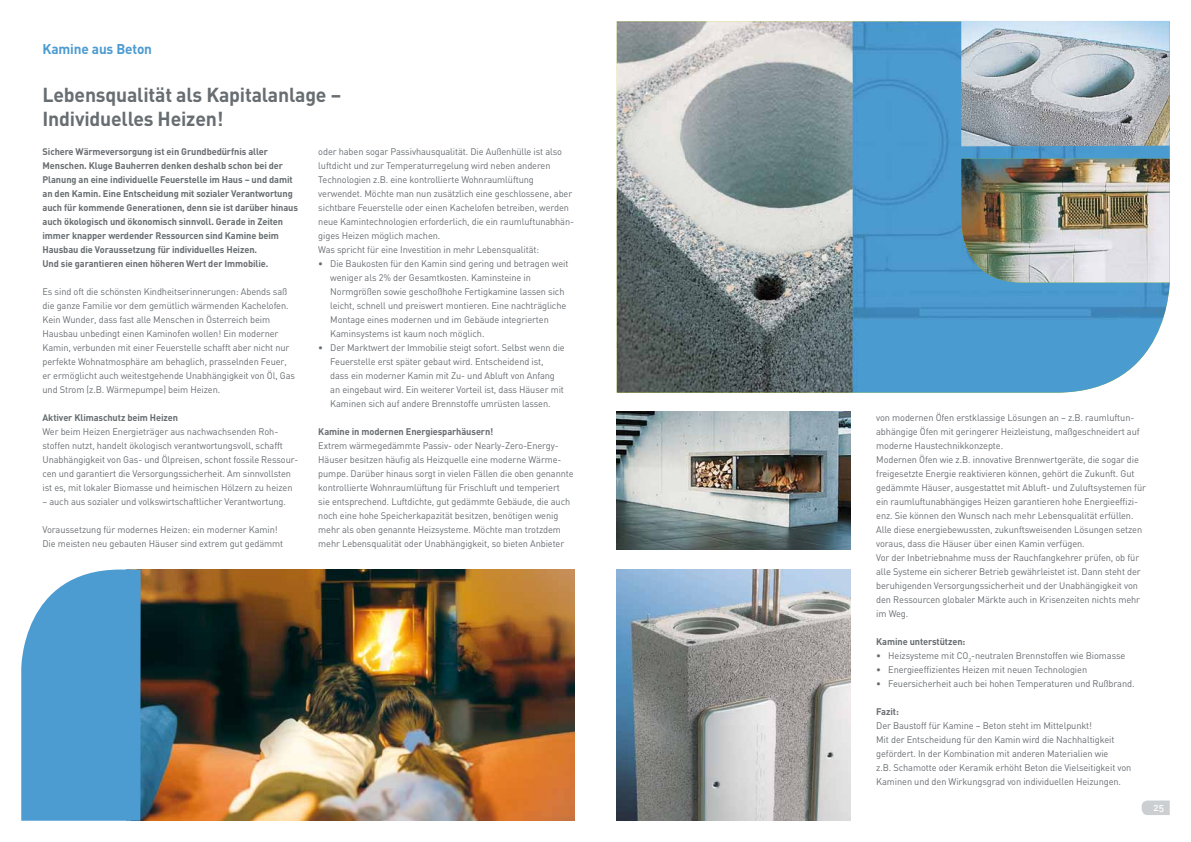
<style>
.page{position:relative;width:1191px;height:842px;background:#fff}
.page>*{position:absolute;margin:0;border:0;box-sizing:border-box;transform-origin:0 0}
.t1{font:700 20px/24px "DIN";letter-spacing:-.01em;color:#676d71}
.t2{font:700 14px "DIN";letter-spacing:-.01em;color:#4c9bd1}
.t3{font:10px "DIN Medium Alternate";color:#fff}
.t4{font:9.5px/14px "DIN";letter-spacing:-.01em;color:#676d71}
.t5{font:700 9.5px/14px "DIN";letter-spacing:-.01em;color:#676d71}
</style>
<div class="page">
<img style="left:141px;top:569px;width:433px;height:252px">
<img style="left:617px;top:21px;width:552px;height:372px">
<img style="left:617px;top:411px;width:233px;height:139px">
<img style="left:617px;top:569px;width:233px;height:252px">
<img style="left:961px;top:159px;width:208px;height:123px">
<img style="left:961px;top:21px;width:208px;height:125px">
<svg style="left:1141px;top:800px;width:28px;height:15px"></svg>
<svg style="left:21px;top:569px;width:120px;height:252px;background:#58a1d3"></svg>
<h2 class="t2" style="left:43px;top:40px;width:111px">Kamine aus Beton</h2>
<h1 class="t1" style="left:43px;top:82px;width:300px">Lebensqualität als Kapitalanlage –<br>Individuelles Heizen!</h1>
<p class="t5" style="left:43px;top:144px;width:257px">Sichere Wärmeversorgung ist ein Grundbedürfnis aller Menschen. Kluge Bauherren denken deshalb schon bei der Planung an eine individuelle Feuerstelle im Haus – und damit an den Kamin. Eine Entscheidung mit sozialer Verantwortung auch für kommende Generationen, denn sie ist darüber hinaus auch ökologisch und ökonomisch sinnvoll. Gerade in Zeiten immer knapper werdender Ressourcen sind Kamine beim Hausbau die Voraussetzung für individuelles Heizen.<br>Und sie garantieren einen höheren Wert der Immobilie.</p>
<p class="t4" style="left:43px;top:284px;width:254px">Es sind oft die schönsten Kindheitserinnerungen: Abends saß die ganze Familie vor dem gemütlich wärmenden Kachelofen.<br>Kein Wunder, dass fast alle Menschen in Österreich beim Hausbau unbedingt einen Kaminofen wollen! Ein moderner Kamin, verbunden mit einer Feuerstelle schafft aber nicht nur perfekte Wohnatmosphäre am behaglich, prasselnden Feuer, er ermöglicht auch weitestgehende Unabhängigkeit von Öl, Gas und Strom (z.B. Wärmepumpe) beim Heizen.</p>
<p class="t5" style="left:43px;top:410px;width:137px">Aktiver Klimaschutz beim Heizen</p>
<p class="t4" style="left:43px;top:424px;width:257px">Wer beim Heizen Energieträger aus nachwachsenden Roh&shy;stoffen nutzt, handelt ökologisch verantwortungsvoll, schafft Unabhängigkeit von Gas- und Ölpreisen, schont fossile Ressour&shy;cen und garantiert die Versorgungssicherheit. Am sinnvollsten ist es, mit lokaler Biomasse und heimischen Hölzern zu heizen</p>
<p class="t4" style="left:43px;top:494px;width:245px">– auch aus sozialer und volkswirtschaftlicher Verantwortung.</p>
<p class="t4" style="left:43px;top:522px;width:242px">Voraussetzung für modernes Heizen: ein moderner Kamin!<br>Die meisten neu gebauten Häuser sind extrem gut gedämmt</p>
<p class="t4" style="left:318px;top:144px;width:257px">oder haben sogar Passivhausqualität. Die Außenhülle ist also luftdicht und zur Temperaturregelung wird neben anderen Technologien z.B. eine kontrollierte Wohnraumlüftung verwendet. Möchte man nun zusätzlich eine geschlossene, aber sichtbare Feuerstelle oder einen Kachelofen betreiben, werden neue Kamintechnologien erforderlich, die ein raumluftunabhän&shy;giges Heizen möglich machen.<br>Was spricht für eine Investition in mehr Lebensqualität:</p>
<p class="t4" style="left:330px;top:256px;width:240px;text-indent:-12px">• Die Baukosten für den Kamin sind gering und betragen weit weniger als 2% der Gesamtkosten. Kaminsteine in Normgrößen sowie geschoßhohe Fertigkamine lassen sich leicht, schnell und preiswert montieren. Eine nachträgliche Montage eines modernen und im Gebäude integrierten Kaminsystems ist kaum noch möglich.</p>
<p class="t4" style="left:330px;top:340px;width:236px;text-indent:-12px">• Der Marktwert der Immobilie steigt sofort. Selbst wenn die Feuerstelle erst später gebaut wird. Entscheidend ist,<br>dass ein moderner Kamin mit Zu- und Abluft von Anfang an eingebaut wird. Ein weiterer Vorteil ist, dass Häuser mit Kaminen sich auf andere Brennstoffe umrüsten lassen.</p>
<p class="t5" style="left:318px;top:424px;width:177px">Kamine in modernen Energiesparhäusern!</p>
<p class="t4" style="left:318px;top:438px;width:257px">Extrem wärmegedämmte Passiv- oder Nearly-Zero-Energy-Häuser besitzen häufig als Heizquelle eine moderne Wärme&shy;pumpe. Darüber hinaus sorgt in vielen Fällen die oben genannte kontrollierte Wohnraumlüftung für Frischluft und temperiert sie entsprechend. Luftdichte, gut gedämmte Gebäude, die auch noch eine hohe Speicherkapazität besitzen, benötigen wenig mehr als oben genannte Heizsysteme. Möchte man trotzdem mehr Lebensqualität oder Unabhängigkeit, so bieten Anbieter</p>
<p class="t4" style="left:876px;top:410px;width:271px">von modernen Öfen erstklassige Lösungen an – z.B. raumluftun&shy;abhängige Öfen mit geringerer Heizleistung, maßgeschneidert auf moderne Haustechnikkonzepte.<br>Modernen Öfen wie z.B. innovative Brennwertgeräte, die sogar die freigesetzte Energie reaktivieren können, gehört die Zukunft. Gut gedämmte Häuser, ausgestattet mit Abluft- und Zuluftsystemen für ein raumluftunabhängiges Heizen garantieren hohe Energieeffizi&shy;enz. Sie können den Wunsch nach mehr Lebensqualität erfüllen.<br>Alle diese energiebewussten, zukunftsweisenden Lösungen setzen voraus, dass die Häuser über einen Kamin verfügen.<br>Vor der Inbetriebnahme muss der Rauchfangkehrer prüfen, ob für alle Systeme ein sicherer Betrieb gewährleistet ist. Dann steht der beruhigenden Versorgungssicherheit und der Unabhängigkeit von den Ressourcen globaler Märkte auch in Krisenzeiten nichts mehr im Weg.</p>
<p class="t5" style="left:876px;top:634px;width:91px">Kamine unterstützen:</p>
<p class="t4" style="left:876px;top:648px;width:251px">• Heizsysteme mit CO<sub>2</sub>-neutralen Brennstoffen wie Biomasse</p>
<p class="t4" style="left:876px;top:662px;width:212px">• Energieeffizientes Heizen mit neuen Technologien</p>
<p class="t4" style="left:876px;top:676px;width:260px">• Feuersicherheit auch bei hohen Temperaturen und Rußbrand.</p>
<p class="t5" style="left:876px;top:704px;width:24px">Fazit:</p>
<p class="t4" style="left:876px;top:718px;width:257px">Der Baustoff für Kamine – Beton steht im Mittelpunkt!<br>Mit der Entscheidung für den Kamin wird die Nachhaltigkeit gefördert. In der Kombination mit anderen Materialien wie<br>z.B. Schamotte oder Keramik erhöht Beton die Vielseitigkeit von Kaminen und den Wirkungsgrad von individuellen Heizungen.</p>
<p class="t3" style="left:1153px;top:800px;width:12px">25</p>
</div>
